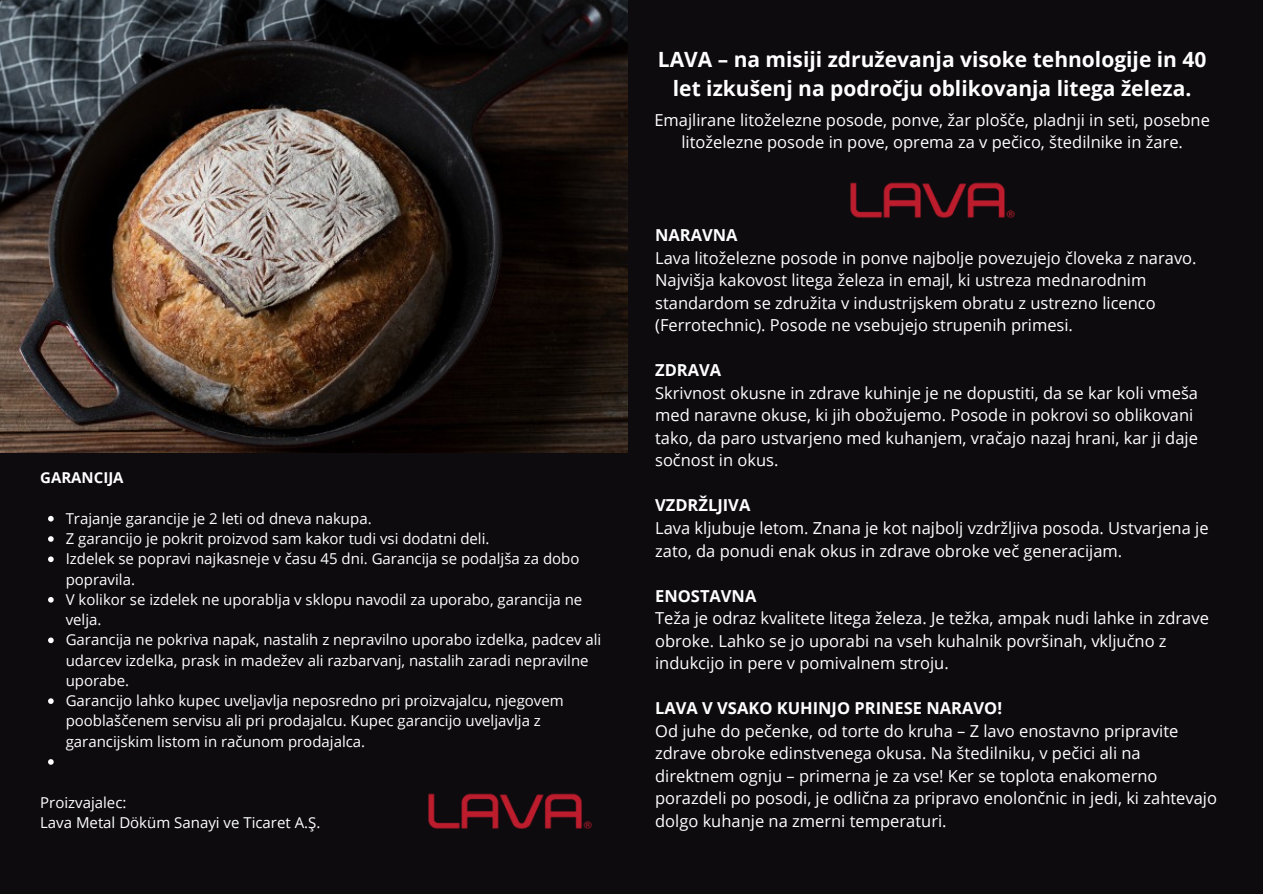
<style>
.page{position:relative;width:1263px;height:894px;background:#fff}
.page>*{position:absolute;margin:0;border:0;box-sizing:border-box;transform-origin:0 0}
.t1{font:700 21px/29.2px "Open Sans";color:#fff;text-align:center}
.t2{font:16.5px/22.5px "Open Sans";color:#fff}
.t3{font:700 16.5px "Open Sans";color:#fff}
.t4{font:15px/20.2px "Open Sans";color:#fff}
.t5{font:700 15px "Open Sans";color:#fff}
</style>
<div class="page">
<div style="left:0;top:0;width:1263px;height:893px;background:#0d0b0e"></div>
<img style="left:0;top:0;width:628px;height:452px">
<svg style="left:48px;top:516px;width:6px;height:5px"></svg>
<svg style="left:48px;top:536px;width:6px;height:5px"></svg>
<svg style="left:48px;top:556px;width:6px;height:6px"></svg>
<svg style="left:48px;top:597px;width:6px;height:5px"></svg>
<svg style="left:48px;top:637px;width:6px;height:6px"></svg>
<svg style="left:48px;top:698px;width:6px;height:5px"></svg>
<svg style="left:48px;top:759px;width:6px;height:5px"></svg>
<img style="left:428px;top:793px;width:164px;height:35px">
<img style="left:850px;top:182px;width:165px;height:35px">
<p class="t5" style="left:40px;top:467px;width:85px">GARANCIJA</p>
<h2 class="t4" style="left:66px;top:507px;width:308px">Trajanje garancije je 2 leti od dneva nakupa.</h2>
<p class="t4" style="left:66px;top:528px;width:425px">Z garancijo je pokrit proizvod sam kakor tudi vsi dodatni deli.</p>
<p class="t4" style="left:66px;top:548px;width:515px">Izdelek se popravi najkasneje v času 45 dni. Garancija se podaljša za dobo popravila.</p>
<p class="t4" style="left:66px;top:588px;width:518px">V kolikor se izdelek ne uporablja v sklopu navodil za uporabo, garancija ne velja.</p>
<p class="t4" style="left:66px;top:629px;width:537px">Garancija ne pokriva napak, nastalih z nepravilno uporabo izdelka, padcev ali udarcev izdelka, prask in madežev ali razbarvanj, nastalih zaradi nepravilne uporabe.</p>
<p class="t4" style="left:66px;top:690px;width:500px">Garancijo lahko kupec uveljavlja neposredno pri proizvajalcu, njegovem pooblaščenem servisu ali pri prodajalcu. Kupec garancijo uveljavlja z garancijskim listom in računom prodajalca.</p>
<p class="t4" style="left:40px;top:791px;width:88px">Proizvajalec:</p>
<p class="t4" style="left:40px;top:811px;width:282px">Lava Metal Döküm Sanayi ve Ticaret A.Ş.</p>
<p class="t1" style="left:658px;top:44px;width:550px">LAVA – na misiji združevanja visoke tehnologije in 40 let izkušenj na področju oblikovanja litega železa.</p>
<p class="t2" style="left:654px;top:108px;width:557px;text-align:center">Emajlirane litoželezne posode, ponve, žar plošče, pladnji in seti, posebne litoželezne posode in pove, oprema za v pečico, štedilnike in žare.</p>
<h1 class="t3" style="left:655px;top:223px;width:84px">NARAVNA</h1>
<p class="t2" style="left:655px;top:246px;width:543px">Lava litoželezne posode in ponve najbolje povezujejo človeka z naravo.<br>Najvišja kakovost litega železa in emajl, ki ustreza mednarodnim standardom se združita v industrijskem obratu z ustrezno licenco (Ferrotechnic). Posode ne vsebujejo strupenih primesi.</p>
<p class="t3" style="left:655px;top:358px;width:68px">ZDRAVA</p>
<p class="t2" style="left:655px;top:381px;width:544px">Skrivnost okusne in zdrave kuhinje je ne dopustiti, da se kar koli vmeša med naravne okuse, ki jih obožujemo. Posode in pokrovi so oblikovani tako, da paro ustvarjeno med kuhanjem, vračajo nazaj hrani, kar ji daje sočnost in okus.</p>
<p class="t3" style="left:655px;top:493px;width:97px">VZDRŽLJIVA</p>
<p class="t2" style="left:655px;top:516px;width:555px">Lava kljubuje letom. Znana je kot najbolj vzdržljiva posoda. Ustvarjena je zato, da ponudi enak okus in zdrave obroke več generacijam.</p>
<p class="t3" style="left:655px;top:583px;width:103px">ENOSTAVNA</p>
<p class="t2" style="left:655px;top:606px;width:555px">Teža je odraz kvalitete litega železa. Je težka, ampak nudi lahke in zdrave obroke. Lahko se jo uporabi na vseh kuhalnik površinah, vključno z indukcijo in pere v pomivalnem stroju.</p>
<p class="t3" style="left:655px;top:696px;width:348px">LAVA V VSAKO KUHINJO PRINESE NARAVO!</p>
<p class="t2" style="left:655px;top:718px;width:563px">Od juhe do pečenke, od torte do kruha – Z lavo enostavno pripravite zdrave obroke edinstvenega okusa. Na štedilniku, v pečici ali na direktnem ognju – primerna je za vse! Ker se toplota enakomerno porazdeli po posodi, je odlična za pripravo enolončnic in jedi, ki zahtevajo dolgo kuhanje na zmerni temperaturi.</p>
</div>
